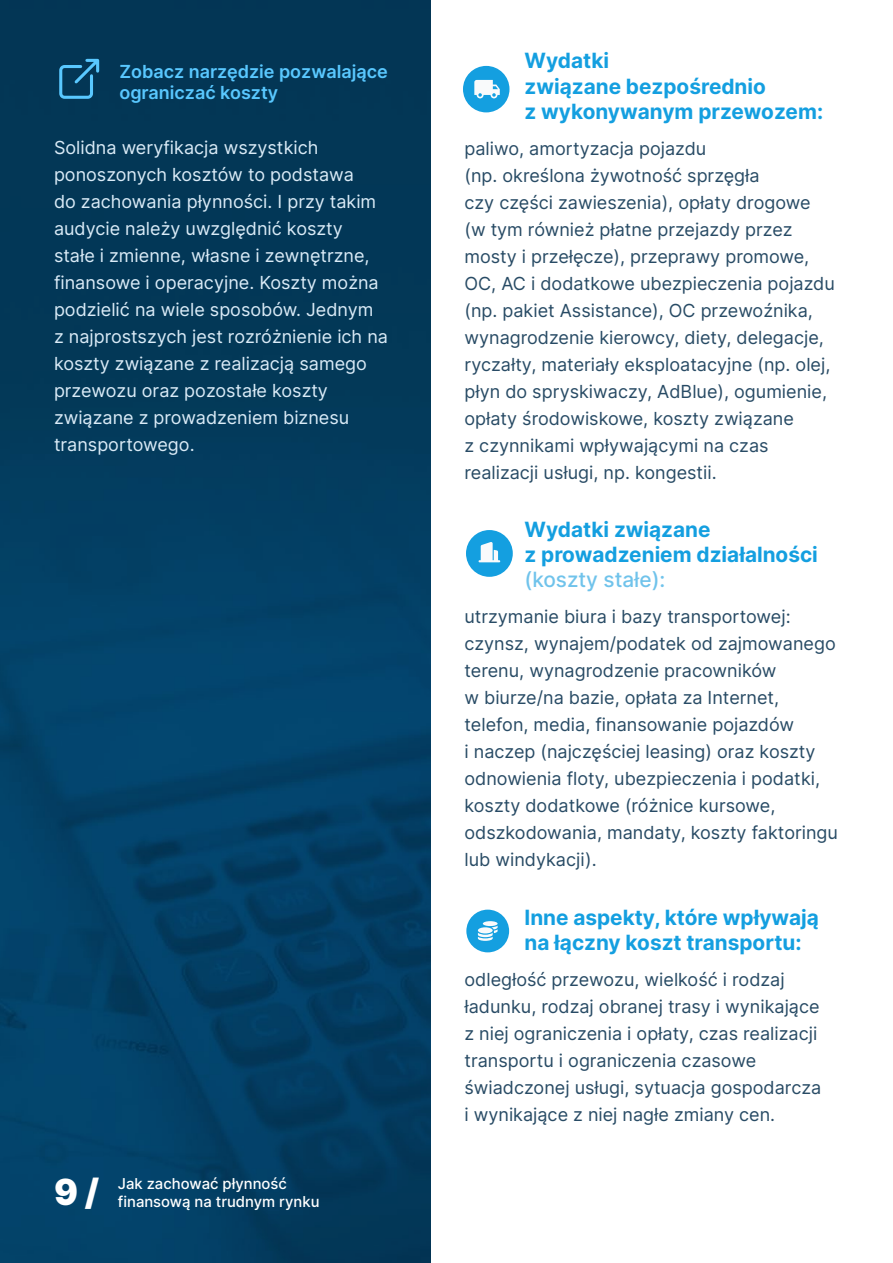
<style>
.page{position:relative;width:893px;height:1263px;background:#fff}
.page>*{position:absolute;margin:0;border:0;box-sizing:border-box;transform-origin:0 0}
.t1{font:900 36px "Inter";color:#fff}
.t2{font:700 21px/25.2px "Inter";color:#149fe0}
.t3{font:500 21px "Inter";color:#70c3eb}
.t4{font:18px/27px "Inter";color:#284b65}
.t5{font:18px/27px "Inter";color:#daebf7}
.t6{font:600 18px/21.6px "Inter";color:#59c8ff}
.t7{font:500 15px/18px "Inter";color:#fff}
</style>
<div class="page">
<img style="left:0;top:0;width:430px;height:1263px">
<div style="left:466px;top:530px;width:47px;height:47px;background:#149fe0;border-radius:50%"></div>
<svg style="left:479px;top:542px;width:21px;height:20px"></svg>
<div style="left:466px;top:910px;width:43px;height:42px;background:#149fe0;border-radius:50%"></div>
<svg style="left:478px;top:921px;width:20px;height:20px"></svg>
<div style="left:463px;top:66px;width:46px;height:46px;background:#149fe0;border-radius:50%"></div>
<svg style="left:474px;top:80px;width:26px;height:18px"></svg>
<svg style="left:57px;top:57px;width:44px;height:44px;background:#17597e"></svg>
<p class="t6" style="left:119px;top:60px;width:270px">Zobacz narzędzie pozwalające ograniczać koszty</p>
<p class="t5" style="left:54px;top:133px;width:336px">Solidna weryfikacja wszystkich ponoszonych kosztów to podstawa<br>do zachowania płynności. I przy takim audycie należy uwzględnić koszty stałe i zmienne, własne i zewnętrzne, finansowe i operacyjne. Koszty można podzielić na wiele sposobów. Jednym<br>z najprostszych jest rozróżnienie ich na koszty związane z realizacją samego przewozu oraz pozostałe koszty związane z prowadzeniem biznesu transportowego.</p>
<h1 class="t1" style="left:54px;top:1166px;width:47px">9 /</h1>
<p class="t7" style="left:118px;top:1174px;width:203px">Jak zachować płynność finansową na trudnym rynku</p>
<p class="t2" style="left:524px;top:48px;width:300px">Wydatki<br>związane bezpośrednio<br>z wykonywanym przewozem:</p>
<p class="t4" style="left:464px;top:134px;width:372px">paliwo, amortyzacja pojazdu<br>(np. określona żywotność sprzęgła<br>czy części zawieszenia), opłaty drogowe (w tym również płatne przejazdy przez mosty i przełęcze), przeprawy promowe, OC, AC i dodatkowe ubezpieczenia pojazdu (np. pakiet Assistance), OC przewoźnika, wynagrodzenie kierowcy, diety, delegacje, ryczałty, materiały eksploatacyjne (np. olej, płyn do spryskiwaczy, AdBlue), ogumienie, opłaty środowiskowe, koszty związane<br>z czynnikami wpływającymi na czas realizacji usługi, np. kongestii.</p>
<p class="t2" style="left:524px;top:516px;width:295px">Wydatki związane<br>z prowadzeniem działalności</p>
<p class="t3" style="left:524px;top:564px;width:142px">(koszty stałe):</p>
<p class="t4" style="left:464px;top:603px;width:375px">utrzymanie biura i bazy transportowej: czynsz, wynajem/podatek od zajmowanego terenu, wynagrodzenie pracowników<br>w biurze/na bazie, opłata za Internet, telefon, media, finansowanie pojazdów<br>i naczep (najczęściej leasing) oraz koszty odnowienia floty, ubezpieczenia i podatki, koszty dodatkowe (różnice kursowe, odszkodowania, mandaty, koszty faktoringu lub windykacji).</p>
<p class="t2" style="left:524px;top:904px;width:296px">Inne aspekty, które wpływają na łączny koszt transportu:</p>
<p class="t4" style="left:464px;top:965px;width:358px">odległość przewozu, wielkość i rodzaj ładunku, rodzaj obranej trasy i wynikające z niej ograniczenia i opłaty, czas realizacji transportu i ograniczenia czasowe świadczonej usługi, sytuacja gospodarcza i wynikające z niej nagłe zmiany cen.</p>
</div>
